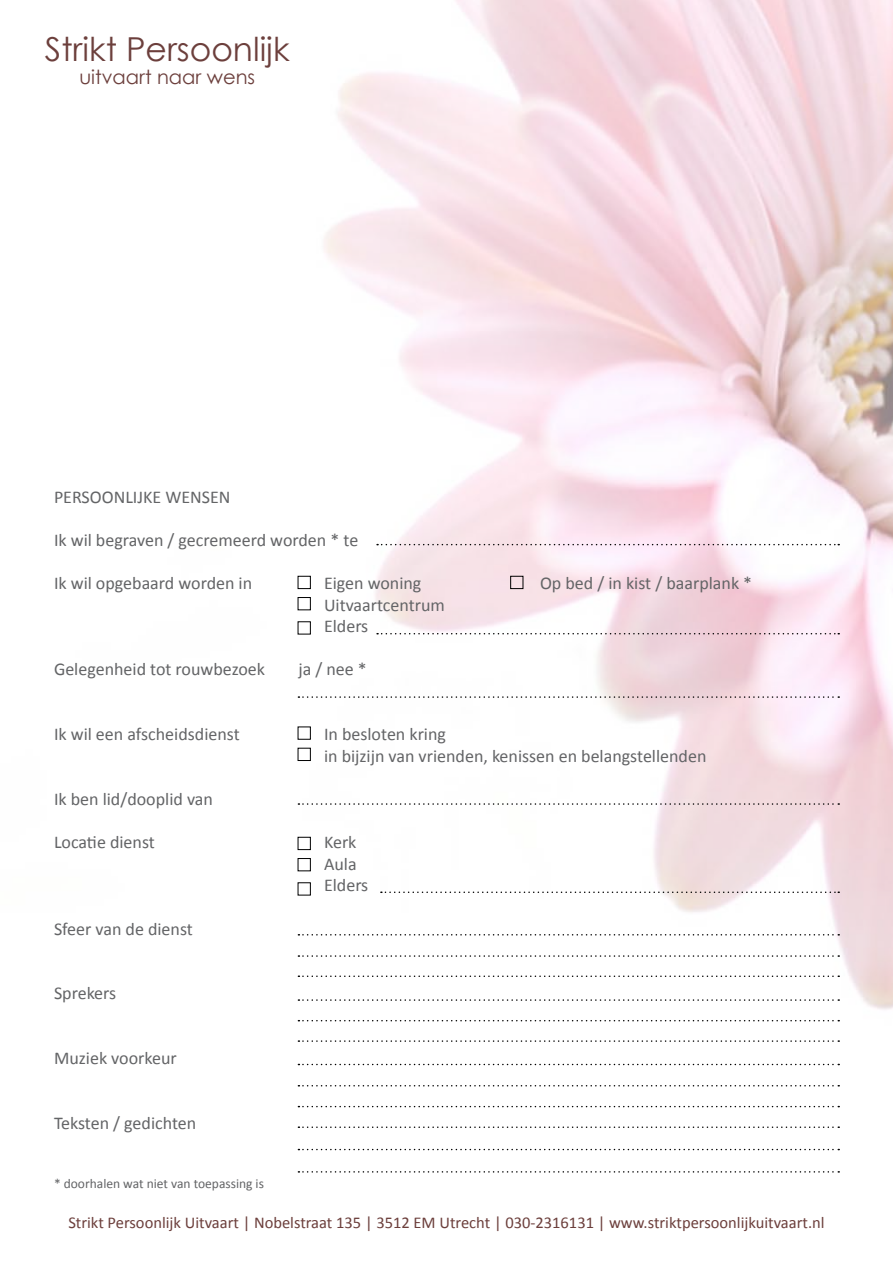
<style>
.page{position:relative;width:893px;height:1263px;background:#fff}
.page>*{position:absolute;margin:0;border:0;box-sizing:border-box;transform-origin:0 0}
.t1{font:33px "Century Gothic";color:#6c3f3c}
.t2{font:19.5px "Century Gothic";color:#6c3f3c}
.t3{font:18px/21.6px "Calibri";color:#636466}
.t4{font:16.5px "Calibri";color:#6c3f3c}
.t5{font:13.5px "Calibri";color:#636466}
</style>
<div class="page">
<img style="left:297px;top:1px;width:596px;height:1172px">
<svg style="left:298px;top:696px;width:541px;height:2px"></svg>
<svg style="left:298px;top:803px;width:541px;height:2px"></svg>
<svg style="left:381px;top:891px;width:458px;height:2px"></svg>
<div style="left:298px;top:576px;width:13px;height:13px;border:1px solid #000"></div>
<div style="left:510px;top:576px;width:13px;height:13px;border:1px solid #000"></div>
<div style="left:298px;top:597px;width:13px;height:13px;border:1px solid #000"></div>
<svg style="left:377px;top:633px;width:462px;height:1px"></svg>
<div style="left:298px;top:726px;width:13px;height:14px;border:1px solid #000"></div>
<div style="left:298px;top:748px;width:13px;height:13px;border:1px solid #000"></div>
<div style="left:298px;top:837px;width:13px;height:13px;border:1px solid #000"></div>
<div style="left:298px;top:858px;width:13px;height:13px;border:1px solid #000"></div>
<svg style="left:298px;top:934px;width:541px;height:1px"></svg>
<svg style="left:298px;top:955px;width:541px;height:2px"></svg>
<svg style="left:298px;top:975px;width:541px;height:2px"></svg>
<svg style="left:298px;top:999px;width:541px;height:2px"></svg>
<svg style="left:298px;top:1020px;width:541px;height:1px"></svg>
<svg style="left:298px;top:1040px;width:541px;height:2px"></svg>
<svg style="left:298px;top:1064px;width:541px;height:1px"></svg>
<svg style="left:298px;top:1085px;width:541px;height:1px"></svg>
<svg style="left:298px;top:1106px;width:541px;height:1px"></svg>
<svg style="left:298px;top:1149px;width:541px;height:1px"></svg>
<svg style="left:298px;top:1171px;width:541px;height:1px"></svg>
<svg style="left:298px;top:1126px;width:541px;height:2px"></svg>
<svg style="left:377px;top:544px;width:462px;height:1px"></svg>
<h1 class="t1" style="left:45px;top:29px;width:246px">Strikt Persoonlijk</h1>
<p class="t2" style="left:79px;top:65px;width:177px">uitvaart naar wens</p>
<p class="t3" style="left:54px;top:486px;width:178px">PERSOONLIJKE WENSEN</p>
<p class="t3" style="left:54px;top:529px;width:306px">Ik wil begraven / gecremeerd worden * te</p>
<p class="t3" style="left:54px;top:572px;width:200px">Ik wil opgebaard worden in</p>
<p class="t3" style="left:324px;top:572px;width:99px">Eigen woning</p>
<p class="t3" style="left:540px;top:572px;width:214px">Op bed / in kist / baarplank *</p>
<p class="t3" style="left:324px;top:594px;width:122px">Uitvaartcentrum<br>Elders</p>
<p class="t3" style="left:54px;top:659px;width:213px">Gelegenheid tot rouwbezoek</p>
<p class="t3" style="left:298px;top:659px;width:70px">ja / nee *</p>
<p class="t3" style="left:54px;top:723px;width:187px">Ik wil een afscheidsdienst</p>
<p class="t3" style="left:324px;top:723px;width:384px">In besloten kring<br>in bijzijn van vrienden, kenissen en belangstellenden</p>
<p class="t3" style="left:54px;top:788px;width:161px">Ik ben lid/dooplid van</p>
<p class="t3" style="left:54px;top:831px;width:102px">Locatie dienst</p>
<p class="t3" style="left:324px;top:831px;width:46px">Kerk<br>Aula<br>Elders</p>
<p class="t3" style="left:54px;top:918px;width:140px">Sfeer van de dienst</p>
<p class="t3" style="left:54px;top:983px;width:64px">Sprekers</p>
<p class="t3" style="left:54px;top:1047px;width:124px">Muziek voorkeur</p>
<p class="t3" style="left:54px;top:1112px;width:144px">Teksten / gedichten</p>
<p class="t5" style="left:54px;top:1175px;width:211px">* doorhalen wat niet van toepassing is</p>
<p class="t4" style="left:68px;top:1212px;width:758px">Strikt Persoonlijk Uitvaart | Nobelstraat 135 | 3512 EM Utrecht | 030-2316131 | www.striktpersoonlijkuitvaart.nl</p>
</div>
